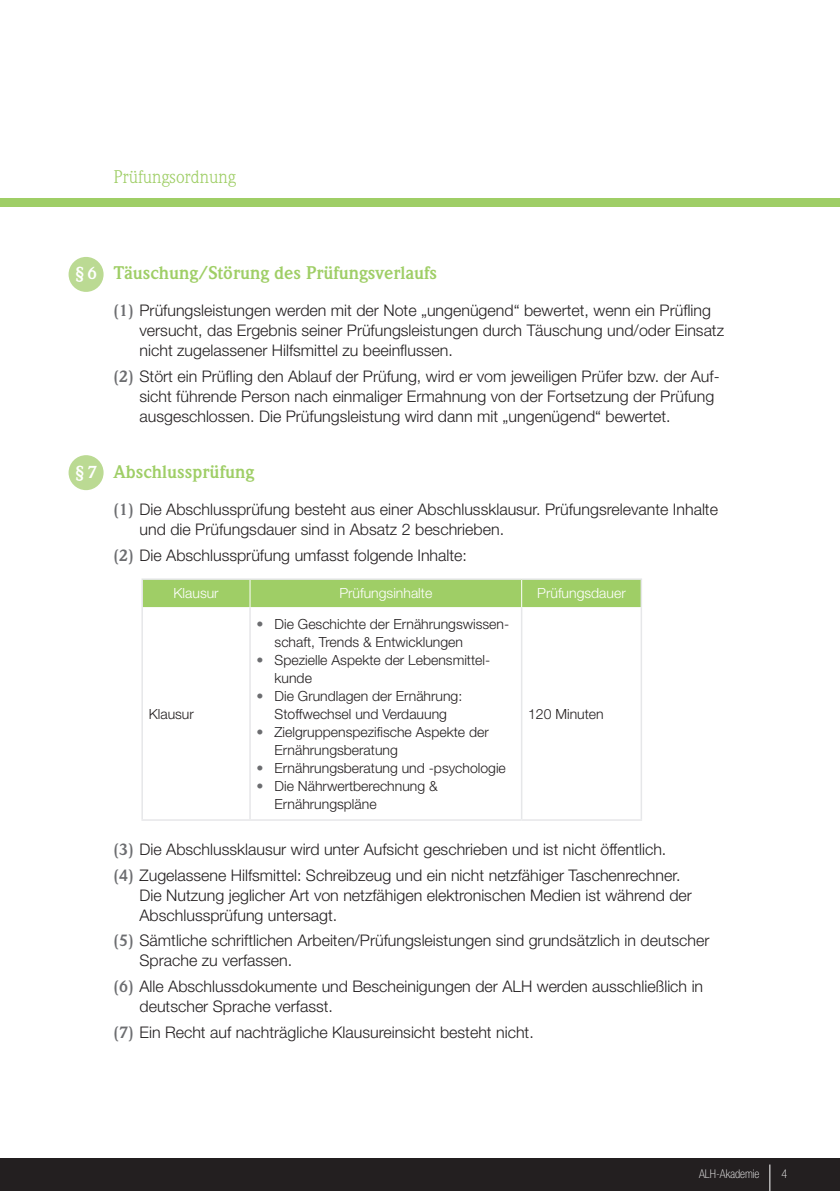
<style>
.page{position:relative;width:840px;height:1191px;background:#fff}
.page>*{position:absolute;margin:0;border:0;box-sizing:border-box;transform-origin:0 0}
.t1{font:700 18px "Weidemann Std";color:#9fce66}
.t2{font:18px "Weidemann Std";color:#9fce66}
.t3{font:700 17px "Weidemann Std";color:#fff}
.t4{font:300 16px/20px "Helvetica Neue LT Std";color:#231f20}
.t5{font:300 14px/18px "Helvetica Neue LT Std";color:#231f20}
.t6{font:300 14px "Helvetica Neue LT Std";color:#fff}
.t7{font:100 condensed 12px "Helvetica Neue LT Std";color:#fff}
.s1{font-size:17px;color:#fff}
.s2{font-family:"Weidemann Std";font-weight:700;color:#6c6d70}
.s3{color:#6c6d70}
</style>
<div class="page">
<div style="left:0;top:1158px;width:839px;height:33px;background:#231f20"></div>
<svg style="left:769px;top:1164px;width:1px;height:27px"></svg>
<div style="left:0;top:198px;width:839px;height:9px;background:#9fce66"></div>
<div style="left:68px;top:257px;width:35px;height:35px;background:#bbda93;border-radius:50%"></div>
<svg style="left:143px;top:607px;width:497px;height:212px"></svg>
<hr style="left:141px;top:578px;width:109px;height:2px;background:#e6e7e9">
<hr style="left:141px;top:580px;width:2px;height:27px;background:#e6e7e9">
<hr style="left:250px;top:578px;width:271px;height:2px;background:#e6e7e9">
<hr style="left:521px;top:578px;width:120px;height:2px;background:#e6e7e9">
<div style="left:143px;top:579px;width:498px;height:28px;background:#9fce66"></div>
<hr style="left:141px;top:607px;width:2px;height:212px;background:#e6e7e9">
<hr style="left:249px;top:607px;width:2px;height:212px;background:#e6e7e9">
<hr style="left:520px;top:607px;width:2px;height:212px;background:#e6e7e9">
<hr style="left:640px;top:607px;width:1px;height:212px;background:#e6e7e9">
<hr style="left:141px;top:819px;width:109px;height:1px;background:#e6e7e9">
<hr style="left:250px;top:819px;width:271px;height:1px;background:#e6e7e9">
<hr style="left:521px;top:819px;width:120px;height:1px;background:#e6e7e9">
<div style="left:68px;top:455px;width:35px;height:35px;background:#bbda93;border-radius:50%"></div>
<p class="t2" style="left:113px;top:166px;width:124px">Prüfungsordnung</p>
<p class="t1" style="left:75px;top:262px;width:363px"><span class="s1">§ 6</span> Täuschung/Störung des Prüfungsverlaufs</p>
<p class="t4" style="left:139px;top:300px;width:585px;text-indent:-26px"><span class="s2">(1)</span> Prüfungsleistungen werden mit der Note „ungenügend“ bewertet, wenn ein Prüfling versucht, das Ergebnis seiner Prüfungsleistungen durch Täuschung und/oder Einsatz nicht zugelassener Hilfsmittel zu beeinflussen.</p>
<p class="t4" style="left:139px;top:366px;width:581px;text-indent:-26px"><span class="s2">(2)</span> Stört ein Prüfling den Ablauf der Prüfung, wird er vom jeweiligen Prüfer bzw. der Auf&shy;sicht führende Person nach einmaliger Ermahnung von der Fortsetzung der Prüfung ausgeschlossen. Die Prüfungsleistung wird dann mit „ungenügend“ bewertet.</p>
<p class="t1" style="left:113px;top:461px;width:142px">Abschlussprüfung</p>
<p class="t4" style="left:139px;top:499px;width:579px;text-indent:-26px"><span class="s2">(1)</span> Die Abschlussprüfung besteht aus einer Abschlussklausur. Prüfungsrelevante Inhalte und die Prüfungsdauer sind in Absatz 2 beschrieben.</p>
<p class="t4" style="left:113px;top:545px;width:355px"><span class="s2">(2)</span> Die Abschlussprüfung umfasst folgende Inhalte:</p>
<p class="t6" style="left:173px;top:584px;width:47px">Klausur</p>
<p class="t6" style="left:339px;top:584px;width:94px">Prüfungsinhalte</p>
<p class="t6" style="left:537px;top:584px;width:90px">Prüfungsdauer</p>
<p class="t3" style="left:75px;top:462px;width:23px">§7</p>
<p class="t5" style="left:149px;top:704px;width:47px">Klausur</p>
<p class="t5" style="left:274px;top:614px;width:236px;text-indent:-18px"><span class="s3">•</span> Die Geschichte der Ernährungswissen&shy;schaft, Trends &amp; Entwicklungen</p>
<p class="t5" style="left:274px;top:650px;width:217px;text-indent:-18px"><span class="s3">•</span> Spezielle Aspekte der Lebensmittel&shy;kunde</p>
<p class="t5" style="left:256px;top:686px;width:207px;text-align:center"><span class="s3">•</span> Die Grundlagen der Ernährung:<br>Stoffwechsel und Verdauung</p>
<p class="t5" style="left:274px;top:722px;width:215px;text-indent:-18px"><span class="s3">•</span> Zielgruppenspezifische Aspekte der<br>Ernährungsberatung</p>
<p class="t5" style="left:256px;top:758px;width:251px"><span class="s3">•</span> Ernährungsberatung und -psychologie</p>
<p class="t5" style="left:274px;top:776px;width:164px;text-indent:-18px"><span class="s3">•</span> Die Nährwertberechnung &amp;<br>Ernährungspläne</p>
<p class="t5" style="left:528px;top:704px;width:77px">120 Minuten</p>
<p class="t4" style="left:113px;top:836px;width:568px;line-height:25.6px"><span class="s2">(3)</span> Die Abschlussklausur wird unter Aufsicht geschrieben und ist nicht öffentlich. <span class="s2">(4)</span> Zugelassene Hilfsmittel: Schreibzeug und ein nicht netzfähiger Taschenrechner.</p>
<p class="t4" style="left:139px;top:884px;width:553px">Die Nutzung jeglicher Art von netzfähigen elektronischen Medien ist während der<br>Abschlussprüfung untersagt.</p>
<p class="t4" style="left:139px;top:930px;width:571px;text-indent:-26px"><span class="s2">(5)</span> Sämtliche schriftlichen Arbeiten/Prüfungsleistungen sind grundsätzlich in deutscher<br>Sprache zu verfassen.</p>
<p class="t4" style="left:139px;top:976px;width:565px;text-indent:-26px"><span class="s2">(6)</span> Alle Abschlussdokumente und Bescheinigungen der ALH werden ausschließlich in deutscher Sprache verfasst.</p>
<p class="t4" style="left:113px;top:1021px;width:421px"><span class="s2">(7)</span> Ein Recht auf nachträgliche Klausureinsicht besteht nicht.</p>
<p class="t7" style="left:698px;top:1166px;width:62px">ALH-Akademie</p>
<p class="t7" style="left:781px;top:1166px;width:7px">4</p>
</div>
